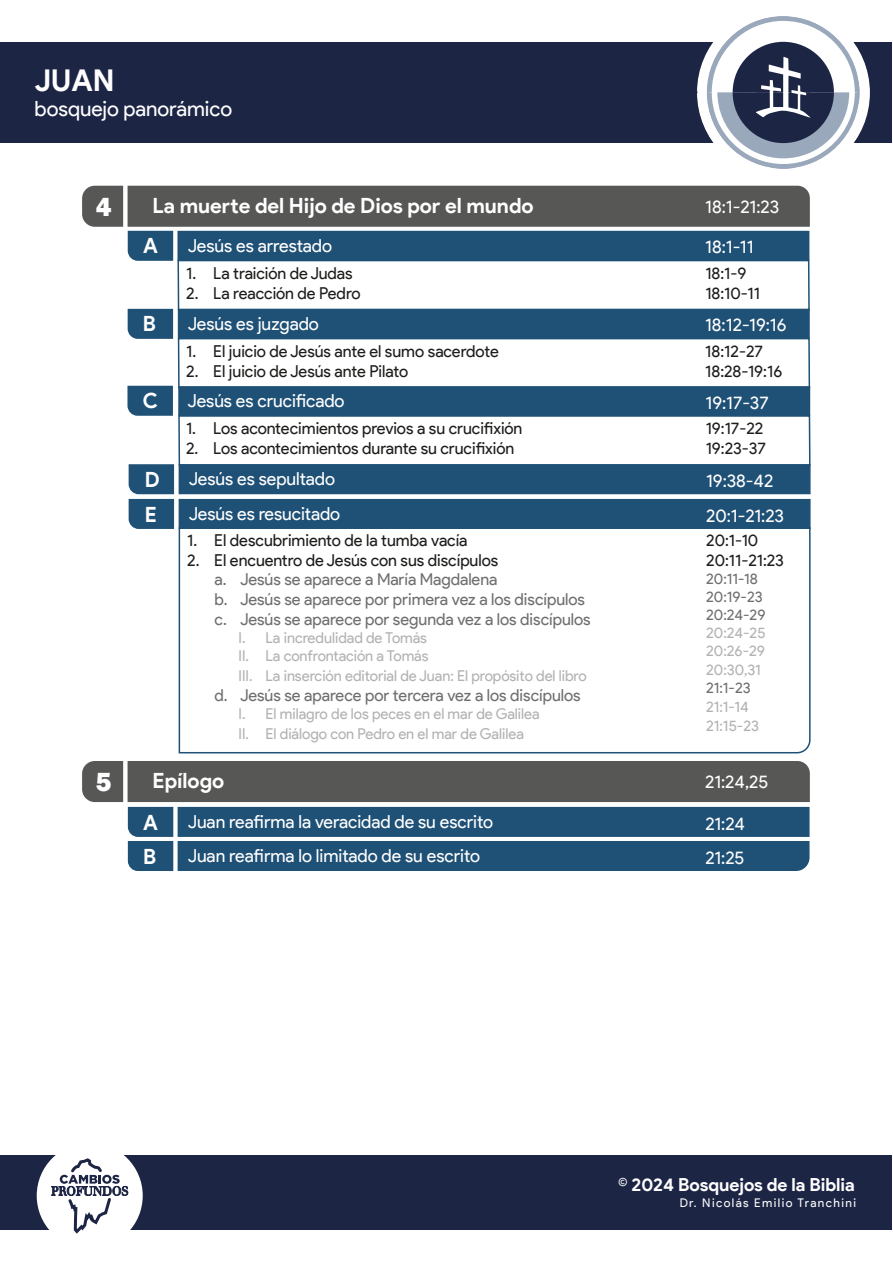
<style>
.page{position:relative;width:893px;height:1263px;background:#fff}
.page>*{position:absolute;margin:0;border:0;box-sizing:border-box;transform-origin:0 0}
.t1{font:700 30px "Product Sans";color:#fff}
.t2{font:800 27px "Franklin Gothic";color:#fff}
.t3{font:700 21px "Product Sans";color:#fff}
.t4{font:21px "Product Sans";color:#fff}
.t5{font:18px "Product Sans";letter-spacing:-.005em;color:#fff}
.t6{font:700 18px "Product Sans";letter-spacing:-.005em;color:#fff}
.t7{font:16.5px/19.8px "Product Sans";color:#1d1d1b}
.t8{font:16.5px/19.8px "Product Sans";color:#706f6f}
.t9{font:15px/18px "Product Sans";letter-spacing:-.005em;color:#b3b2b2}
.t10{font:15px/18px "Product Sans";color:#706f6f}
.t11{font:12px "Product Sans";letter-spacing:.12em;color:#fff}
</style>
<div class="page">
<svg style="left:82px;top:186px;width:728px;height:75px;background:#526471"></svg>
<div style="left:179px;top:464px;width:632px;height:30px;background:#1f5076"></div>
<div style="left:179px;top:499px;width:632px;height:30px;background:#1f5076"></div>
<svg style="left:128px;top:464px;width:47px;height:65px;background:#3a6586"></svg>
<div style="left:0;top:42px;width:892px;height:101px;background:#1d2545"></div>
<div style="left:0;top:1156px;width:892px;height:74px;background:#1d2545"></div>
<div style="left:37px;top:1143px;width:106px;height:106px;background:#fff;border-radius:50%"></div>
<svg style="left:51px;top:1155px;width:77px;height:79px"></svg>
<div style="left:177px;top:260px;width:633px;height:50px;border:2px solid #1f5076"></div>
<div style="left:178px;top:309px;width:632px;height:30px;background:#1f5076"></div>
<svg style="left:127px;top:308px;width:47px;height:31px"></svg>
<div style="left:178px;top:338px;width:632px;height:50px;border:2px solid #1f5076"></div>
<div style="left:178px;top:386px;width:632px;height:30px;background:#1f5076;border:2px solid #1f5076"></div>
<svg style="left:127px;top:385px;width:46px;height:31px"></svg>
<div style="left:178px;top:415px;width:632px;height:51px;border:2px solid #1f5076"></div>
<svg style="left:697px;top:16px;width:172px;height:153px"></svg>
<svg style="left:178px;top:526px;width:633px;height:228px"></svg>
<svg style="left:82px;top:761px;width:728px;height:110px;background:#4f687b"></svg>
<h1 class="t1" style="left:35px;top:62px;width:81px">JUAN</h1>
<p class="t4" style="left:35px;top:97px;width:199px">bosquejo panorámico</p>
<h2 class="t2" style="left:96px;top:190px;width:17px">4</h2>
<p class="t3" style="left:153px;top:193px;width:382px">La muerte del Hijo de Dios por el mundo</p>
<p class="t5" style="left:705px;top:196px;width:75px">18:1-21:23</p>
<p class="t3" style="left:143px;top:233px;width:16px">A</p>
<p class="t5" style="left:188px;top:235px;width:146px">Jesús es arrestado</p>
<p class="t5" style="left:705px;top:237px;width:50px">18:1-11</p>
<p class="t7" style="left:186px;top:264px;width:168px">1. La traición de Judas</p>
<p class="t7" style="left:186px;top:284px;width:176px">2. La reacción de Pedro</p>
<p class="t7" style="left:705px;top:264px;width:56px">18:1-9<br>18:10-11</p>
<p class="t3" style="left:143px;top:311px;width:15px">B</p>
<p class="t5" style="left:188px;top:313px;width:133px">Jesús es juzgado</p>
<p class="t5" style="left:705px;top:315px;width:83px">18:12-19:16</p>
<p class="t7" style="left:186px;top:342px;width:314px">1. El juicio de Jesús ante el sumo sacerdote</p>
<p class="t7" style="left:186px;top:362px;width:224px">2. El juicio de Jesús ante Pilato</p>
<p class="t7" style="left:705px;top:342px;width:79px">18:12-27<br>18:28-19:16</p>
<p class="t3" style="left:143px;top:388px;width:17px">C</p>
<p class="t5" style="left:188px;top:390px;width:158px">Jesús es crucificado</p>
<p class="t5" style="left:706px;top:392px;width:65px">19:17-37</p>
<p class="t7" style="left:186px;top:419px;width:338px">1. Los acontecimientos previos a su crucifixión</p>
<p class="t7" style="left:186px;top:438px;width:330px">2. Los acontecimientos durante su crucifixión</p>
<p class="t7" style="left:706px;top:419px;width:62px">19:17-22<br>19:23-37</p>
<p class="t3" style="left:145px;top:467px;width:16px">D</p>
<p class="t5" style="left:189px;top:469px;width:148px">Jesús es sepultado</p>
<p class="t5" style="left:706px;top:471px;width:69px">19:38-42</p>
<p class="t3" style="left:145px;top:501px;width:13px">E</p>
<p class="t5" style="left:189px;top:504px;width:153px">Jesús es resucitado</p>
<p class="t5" style="left:706px;top:505px;width:79px">20:1-21:23</p>
<p class="t7" style="left:187px;top:531px;width:282px">1. El descubrimiento de la tumba vacía</p>
<p class="t7" style="left:187px;top:550px;width:312px">2. El encuentro de Jesús con sus discípulos</p>
<p class="t8" style="left:215px;top:570px;width:377px">a. Jesús se aparece a María Magdalena<br>b. Jesús se aparece por primera vez a los discípulos c. Jesús se aparece por segunda vez a los discípulos</p>
<p class="t9" style="left:239px;top:629px;width:191px">I. La incredulidad de Tomás<br>II. La confrontación a Tomás</p>
<p class="t9" style="left:239px;top:667px;width:350px">III. La inserción editorial de Juan: El propósito del libro</p>
<p class="t8" style="left:215px;top:685px;width:367px">d. Jesús se aparece por tercera vez a los discípulos</p>
<p class="t9" style="left:239px;top:704px;width:303px;line-height:19.8px">I. El milagro de los peces en el mar de Galilea<br>II. El diálogo con Pedro en el mar de Galilea</p>
<p class="t7" style="left:706px;top:531px;width:79px">20:1-10<br>20:11-21:23</p>
<p class="t10" style="left:706px;top:570px;width:61px">20:11-18<br>20:19-23<br>20:24-29</p>
<p class="t9" style="left:706px;top:624px;width:61px">20:24-25<br>20:26-29</p>
<p class="t9" style="left:706px;top:662px;width:56px">20:30,31</p>
<p class="t10" style="left:706px;top:680px;width:46px">21:1-23</p>
<p class="t9" style="left:706px;top:697px;width:54px;line-height:19.8px">21:1-14<br>21:15-23</p>
<h2 class="t2" style="left:96px;top:765px;width:17px">5</h2>
<p class="t3" style="left:153px;top:768px;width:73px">Epílogo</p>
<p class="t5" style="left:705px;top:772px;width:64px">21:24,25</p>
<p class="t3" style="left:143px;top:809px;width:16px">A</p>
<p class="t5" style="left:188px;top:811px;width:307px">Juan reafirma la veracidad de su escrito</p>
<p class="t5" style="left:705px;top:813px;width:41px">21:24</p>
<p class="t3" style="left:143px;top:843px;width:15px">B</p>
<p class="t5" style="left:188px;top:846px;width:294px">Juan reafirma lo limitado de su escrito</p>
<p class="t5" style="left:705px;top:847px;width:41px">21:25</p>
<p class="t6" style="left:618px;top:1173px;width:238px">© 2024 Bosquejos de la Biblia</p>
<p class="t11" style="left:680px;top:1196px;width:178px">Dr. Nicolás Emilio Tranchini</p>
</div>
